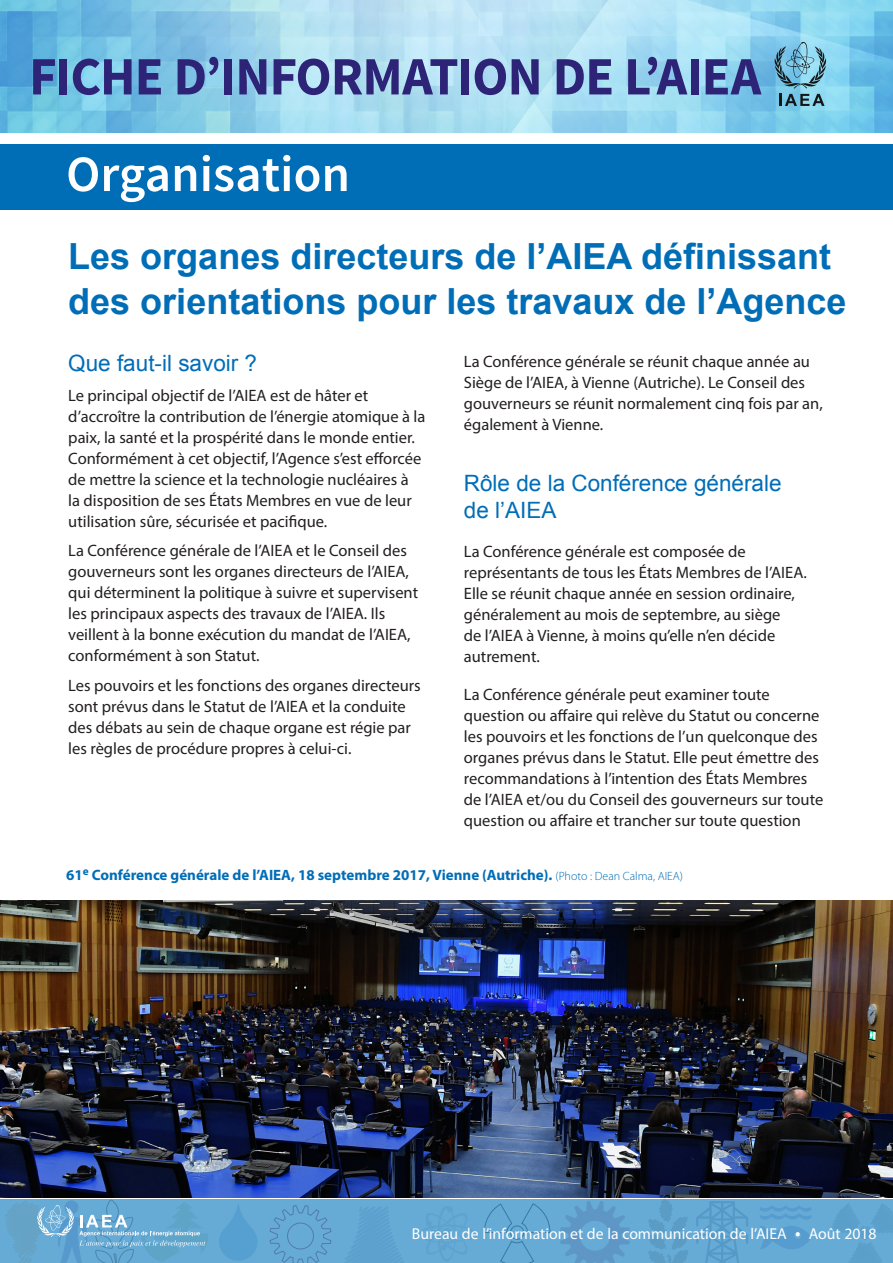
<style>
.page{position:relative;width:893px;height:1263px;background:#fff}
.page>*{position:absolute;margin:0;border:0;box-sizing:border-box;transform-origin:0 0}
.t1{font:700 54px "Source Sans Pro";letter-spacing:-.02em;color:#2d2377}
.t2{font:600 51px "Source Sans Pro";color:#fff}
.t3{font:700 36px/45px "Arial";color:#006db7}
.Subhead_01{font:22.5px/27px "Arial";color:#006db7}
.t4{font:18px "Myriad Pro";color:#fff}
.Body_text{font:16.5px/21px "Myriad Pro";color:#231f20}
.body{font:15.75px "Myriad Pro";color:#fff}
.t5{font:700 15px "Myriad Pro";color:#006db7}
.s1{font-weight:300;font-size:12px}
.s2{font-family:"Source Sans Pro";font-size:18px}
</style>
<div class="page">
<div style="left:0;top:144px;width:893px;height:66px;background:#006db7"></div>
<img style="left:0;top:901px;width:893px;height:297px">
<svg style="left:0;top:1199px;width:893px;height:64px;background:#62a6d2"></svg>
<svg style="left:4px;top:1200px;width:205px;height:63px;background:#6dacd3"></svg>
<img style="left:0;top:0;width:893px;height:132px">
<svg style="left:774px;top:42px;width:52px;height:64px;background:#6ca6bd"></svg>
<div style="left:219px;top:1202px;width:39px;height:59px;background:#66aad6"></div>
<p class="t1" style="left:29px;top:42px;width:733px">FICHE D’INFORMATION DE L’AIEA</p>
<p class="t2" style="left:66px;top:142px;width:285px">Organisation</p>
<p class="t3" style="left:68px;top:235px;width:780px">Les organes directeurs de l’AIEA définissant des orientations pour les travaux de l’Agence</p>
<p class="Subhead_01" style="left:68px;top:350px;width:190px">Que faut-il savoir ?</p>
<p class="Body_text" style="left:68px;top:385px;width:359px">Le principal objectif de l’AIEA est de hâter et d’accroître la contribution de l’énergie atomique à la paix, la santé et la prospérité dans le monde entier.<br>Conformément à cet objectif, l’Agence s’est efforcée de mettre la science et la technologie nucléaires à<br>la disposition de ses États Membres en vue de leur utilisation sûre, sécurisée et pacifique.</p>
<p class="Body_text" style="left:68px;top:540px;width:351px">La Conférence générale de l’AIEA et le Conseil des gouverneurs sont les organes directeurs de l’AIEA, qui déterminent la politique à suivre et supervisent les principaux aspects des travaux de l’AIEA. Ils veillent à la bonne exécution du mandat de l’AIEA, conformément à son Statut.</p>
<p class="Body_text" style="left:68px;top:675px;width:354px">Les pouvoirs et les fonctions des organes directeurs sont prévus dans le Statut de l’AIEA et la conduite des débats au sein de chaque organe est régie par les règles de procédure propres à celui-ci.</p>
<p class="Body_text" style="left:464px;top:351px;width:360px">La Conférence générale se réunit chaque année au Siège de l’AIEA, à Vienne (Autriche). Le Conseil des gouverneurs se réunit normalement cinq fois par an, également à Vienne.</p>
<p class="Subhead_01" style="left:464px;top:470px;width:319px">Rôle de la Conférence générale de l’AIEA</p>
<p class="Body_text" style="left:464px;top:540px;width:344px">La Conférence générale est composée de représentants de tous les États Membres de l’AIEA.<br>Elle se réunit chaque année en session ordinaire, généralement au mois de septembre, au siège<br>de l’AIEA à Vienne, à moins qu’elle n’en décide autrement.</p>
<p class="Body_text" style="left:464px;top:683px;width:361px">La Conférence générale peut examiner toute question ou affaire qui relève du Statut ou concerne les pouvoirs et les fonctions de l’un quelconque des organes prévus dans le Statut. Elle peut émettre des recommandations à l’intention des États Membres de l’AIEA et/ou du Conseil des gouverneurs sur toute question ou affaire et trancher sur toute question</p>
<p class="t5" style="left:66px;top:865px;width:618px">61<sup>e</sup> Conférence générale de l’AIEA, 18 septembre 2017, Vienne (Autriche). <span class="s1">(Photo : Dean Calma, AIEA)</span></p>
<p class="t4" style="left:359px;top:1222px;width:519px">IAEA Office of Public Information and Communication • August 2018</p>
<p class="body" style="left:412px;top:1224px;width:466px">Bureau de l’information et de la communication de l’AIEA <span class="s2">•</span> Août 2018</p>
</div>
